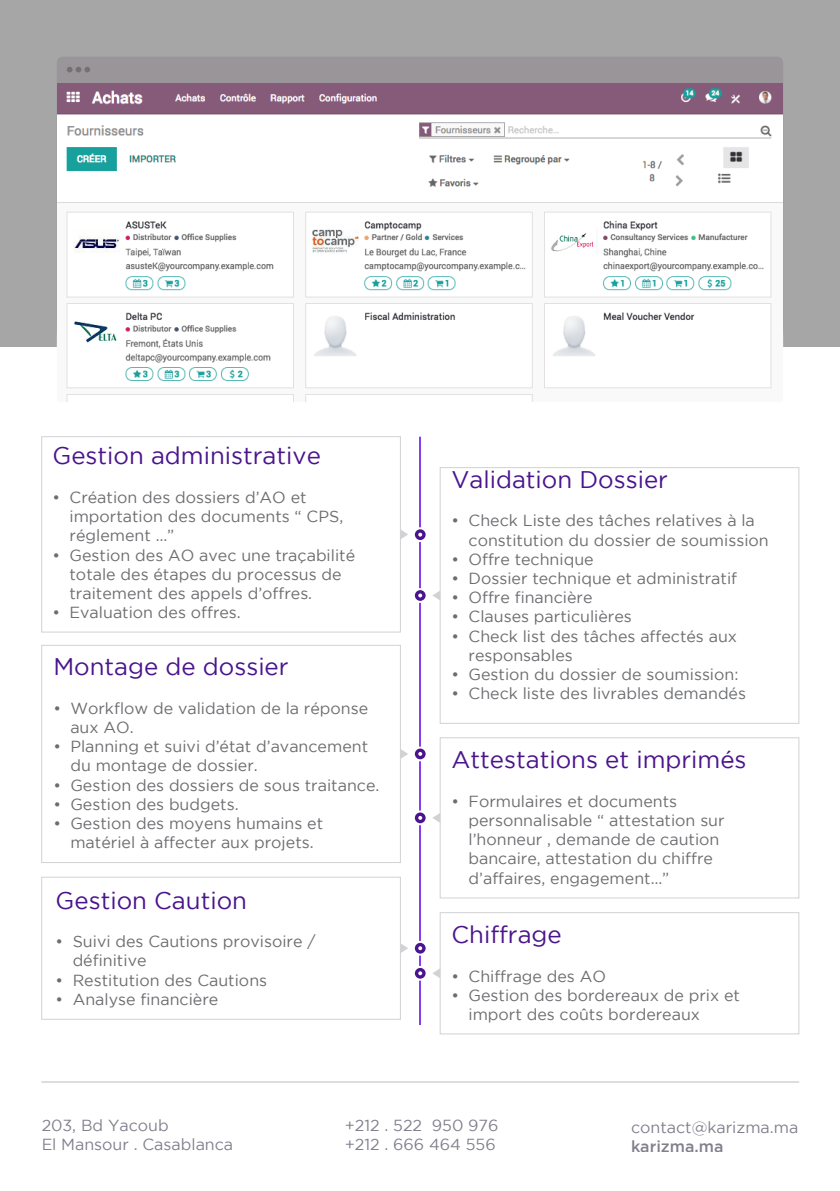
<style>
.page{position:relative;width:840px;height:1191px;background:#fff}
.page>*{position:absolute;margin:0;border:0;box-sizing:border-box;transform-origin:0 0}
.t1{font:24px "Gotham";color:#4a148c}
.t2{font:16px/19.2px "Gotham";color:#6c6d70}
.t3{font:16px/19.2px "Gotham";color:#00001d}
.t4{font:500 16px "Gotham";color:#00001d}
</style>
<div class="page">
<div style="left:41px;top:436px;width:359px;height:196px;border:1px solid #d1d2d4"></div>
<div style="left:41px;top:877px;width:359px;height:142px;border:1px solid #d1d2d4"></div>
<svg style="left:400px;top:943px;width:8px;height:10px"></svg>
<div style="left:41px;top:645px;width:359px;height:217px;border:1px solid #d1d2d4"></div>
<div style="left:439px;top:467px;width:359px;height:256px;border:1px solid #d1d2d4"></div>
<div style="left:439px;top:737px;width:359px;height:161px;border:1px solid #d1d2d4"></div>
<div style="left:439px;top:912px;width:359px;height:122px;border:1px solid #d1d2d4"></div>
<div style="left:0;top:0;width:839px;height:346px;background:#a6a6a6"></div>
<hr style="left:41px;top:1081px;width:757px;height:1px;background:#bcbdc0">
<div style="left:57px;top:57px;width:725px;height:282px;background:#9a9599;border-radius:6px"></div>
<svg style="left:67px;top:67px;width:23px;height:5px"></svg>
<img style="left:57px;top:83px;width:725px;height:319px">
<hr style="left:419px;top:437px;width:1px;height:588px;background:#6200ea">
<svg style="left:413px;top:528px;width:13px;height:13px"></svg>
<div style="left:412px;top:527px;width:15px;height:15px;border:2px solid #fff;border-radius:50%"></div>
<svg style="left:418px;top:533px;width:4px;height:3px"></svg>
<svg style="left:413px;top:589px;width:13px;height:13px"></svg>
<div style="left:412px;top:588px;width:15px;height:15px;border:2px solid #fff;border-radius:50%"></div>
<svg style="left:418px;top:593px;width:4px;height:4px"></svg>
<svg style="left:413px;top:747px;width:13px;height:13px"></svg>
<div style="left:412px;top:746px;width:15px;height:15px;border:2px solid #fff;border-radius:50%"></div>
<svg style="left:418px;top:752px;width:4px;height:4px"></svg>
<svg style="left:413px;top:811px;width:13px;height:13px"></svg>
<div style="left:412px;top:810px;width:15px;height:15px;border:2px solid #fff;border-radius:50%"></div>
<svg style="left:418px;top:816px;width:4px;height:4px"></svg>
<svg style="left:413px;top:942px;width:13px;height:12px"></svg>
<div style="left:412px;top:941px;width:15px;height:14px;border:2px solid #fff;border-radius:50%"></div>
<svg style="left:418px;top:946px;width:4px;height:4px"></svg>
<svg style="left:413px;top:967px;width:13px;height:12px"></svg>
<div style="left:412px;top:966px;width:15px;height:14px;border:2px solid #fff;border-radius:50%"></div>
<svg style="left:418px;top:971px;width:4px;height:4px"></svg>
<svg style="left:400px;top:529px;width:8px;height:10px"></svg>
<svg style="left:400px;top:749px;width:8px;height:10px"></svg>
<svg style="left:432px;top:590px;width:8px;height:10px"></svg>
<svg style="left:433px;top:813px;width:7px;height:10px"></svg>
<svg style="left:432px;top:968px;width:8px;height:10px"></svg>
<p class="t1" style="left:52px;top:443px;width:270px">Gestion administrative</p>
<p class="t2" style="left:69px;top:487px;width:275px;text-indent:-17px">• Création des dossiers d’AO et importation des documents “ CPS, réglement …”</p>
<p class="t2" style="left:69px;top:545px;width:287px;text-indent:-17px">• Gestion des AO avec une traçabilité totale des étapes du processus de traitement des appels d’offres.</p>
<p class="t2" style="left:52px;top:602px;width:190px">• Evaluation des offres.</p>
<p class="t1" style="left:53px;top:653px;width:236px">Montage de dossier</p>
<p class="t2" style="left:70px;top:698px;width:299px;text-indent:-17px">• Workflow de validation de la réponse aux AO.</p>
<p class="t2" style="left:70px;top:736px;width:299px;text-indent:-17px">• Planning et suivi d’état d’avancement du montage de dossier.</p>
<p class="t2" style="left:53px;top:775px;width:327px">• Gestion des dossiers de sous traitance.</p>
<p class="t2" style="left:53px;top:794px;width:187px">• Gestion des budgets.</p>
<p class="t2" style="left:53px;top:813px;width:271px;text-align:center">• Gestion des moyens humains et matériel à affecter aux projets.</p>
<p class="t1" style="left:56px;top:887px;width:193px">Gestion Caution</p>
<p class="t2" style="left:73px;top:931px;width:244px;text-indent:-17px">• Suivi des Cautions provisoire / définitive</p>
<p class="t2" style="left:56px;top:970px;width:213px">• Restitution des Cautions</p>
<p class="t2" style="left:56px;top:989px;width:164px">• Analyse financière</p>
<p class="t1" style="left:451px;top:466px;width:218px">Validation Dossier</p>
<p class="t2" style="left:468px;top:511px;width:301px;text-indent:-17px">• Check Liste des tâches relatives à la constitution du dossier de soumission</p>
<p class="t2" style="left:451px;top:549px;width:144px">• Offre technique</p>
<p class="t2" style="left:451px;top:568px;width:287px">• Dossier technique et administratif</p>
<p class="t2" style="left:451px;top:587px;width:142px">• Offre financière</p>
<p class="t2" style="left:451px;top:607px;width:182px">• Clauses particulières</p>
<p class="t2" style="left:468px;top:626px;width:270px;text-indent:-17px">• Check list des tâches affectés aux responsables</p>
<p class="t2" style="left:451px;top:664px;width:288px">• Gestion du dossier de soumission:</p>
<p class="t2" style="left:451px;top:683px;width:296px">• Check liste des livrables demandés</p>
<p class="t1" style="left:451px;top:746px;width:296px">Attestations et imprimés</p>
<p class="t2" style="left:468px;top:791px;width:257px;text-indent:-17px">• Formulaires et documents personnalisable “ attestation sur l’honneur , demande de caution bancaire, attestation du chiffre d’affaires, engagement…”</p>
<p class="t1" style="left:451px;top:921px;width:112px">Chiffrage</p>
<p class="t2" style="left:451px;top:966px;width:156px">• Chiffrage des AO</p>
<p class="t2" style="left:468px;top:985px;width:273px;text-indent:-17px">• Gestion des bordereaux de prix et import des coûts bordereaux</p>
<p class="t3" style="left:41px;top:1115px;width:193px">203, Bd Yacoub<br>El Mansour . Casablanca</p>
<p class="t3" style="left:344px;top:1115px;width:155px">+212 . 522 950 976 +212 . 666 464 556</p>
<p class="t3" style="left:630px;top:1117px;width:169px">contact@karizma.ma</p>
<p class="t4" style="left:630px;top:1137px;width:94px">karizma.ma</p>
</div>
